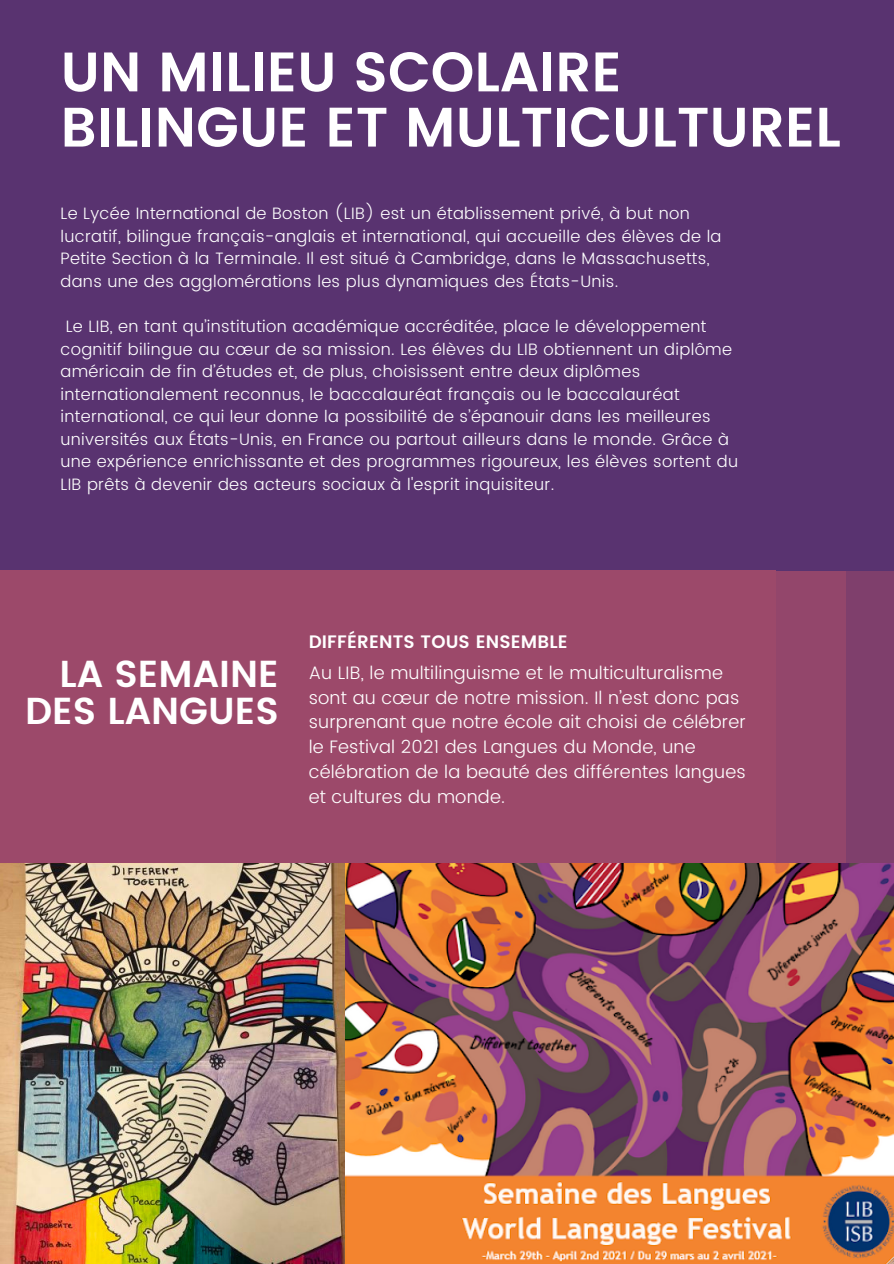
<style>
.page{position:relative;width:894px;height:1264px;background:#fff}
.page>*{position:absolute;margin:0;border:0;box-sizing:border-box;transform-origin:0 0}
.t1{font:600 55.5px/55.2px "Poppins";color:#fff}
.t2{font:600 37.5px/37.2px "Poppins";color:#fff;text-align:right}
.t3{font:300 18px/24.8px "Poppins";letter-spacing:.01em;color:#fff}
.t4{font:600 18px "Poppins";letter-spacing:.01em;color:#fff}
.t5{font:300 16.5px/22.5px "Poppins";letter-spacing:.02em;color:#fff}
</style>
<div class="page">
<div style="left:0;top:0;width:893px;height:1263px;background:#593370"></div>
<div style="left:846px;top:571px;width:47px;height:297px;background:#7f3f6c"></div>
<div style="left:775px;top:571px;width:70px;height:297px;background:#93466b"></div>
<img style="left:0;top:863px;width:893px;height:400px">
<div style="left:0;top:570px;width:775px;height:293px;background:#9c496a"></div>
<h1 class="t1" style="left:60px;top:45px;width:781px">UN MILIEU SCOLAIRE<br>BILINGUE ET MULTICULTUREL</h1>
<p class="t5" style="left:60px;top:202px;width:662px">Le Lycée International de Boston (LIB) est un établissement privé, à but non lucratif, bilingue français-anglais et international, qui accueille des élèves de la Petite Section à la Terminale. Il est situé à Cambridge, dans le Massachusetts, dans une des agglomérations les plus dynamiques des États-Unis.</p>
<p class="t5" style="left:60px;top:315px;width:678px;text-indent:5px">Le LIB, en tant qu’institution académique accréditée, place le développement cognitif bilingue au cœur de sa mission. Les élèves du LIB obtiennent un diplôme américain de fin d’études et, de plus, choisissent entre deux diplômes internationalement reconnus, le baccalauréat français ou le baccalauréat international, ce qui leur donne la possibilité de s’épanouir dans les meilleures universités aux États-Unis, en France ou partout ailleurs dans le monde. Grâce à une expérience enrichissante et des programmes rigoureux, les élèves sortent du LIB prêts à devenir des acteurs sociaux à l'esprit inquisiteur.</p>
<h2 class="t2" style="left:25px;top:655px;width:255px">LA SEMAINE<br>DES LANGUES</h2>
<p class="t4" style="left:308px;top:631px;width:260px">DIFFÉRENTS TOUS ENSEMBLE</p>
<p class="t3" style="left:308px;top:660px;width:438px">Au LIB, le multilinguisme et le multiculturalisme sont au cœur de notre mission. Il n’est donc pas surprenant que notre école ait choisi de célébrer le Festival 2021 des Langues du Monde, une célébration de la beauté des différentes langues et cultures du monde.</p>
</div>
